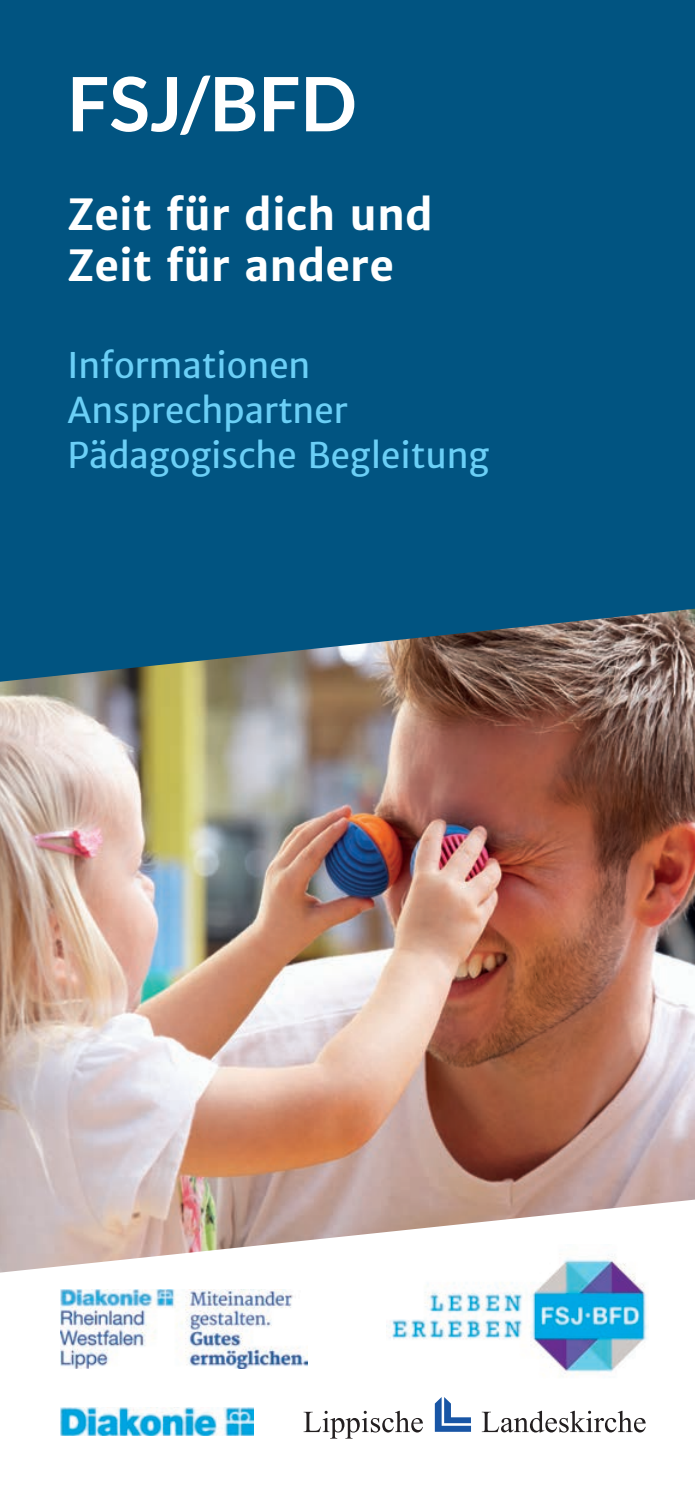
<style>
.page{position:relative;width:695px;height:1489px;background:#fff}
.page>*{position:absolute;margin:0;border:0;box-sizing:border-box;transform-origin:0 0}
.t1{font:700 75px "Lato";color:#fff}
.t2{font:700 42.5px/51px "Merriweather Sans";color:#fff}
.t3{font:35px/45px "Merriweather Sans";color:#6bcff6}
</style>
<div class="page">
<img style="left:0;top:681px;width:694px;height:518px">
<div style="left:0;top:0;width:694px;height:681px;background:#015481"></div>
<svg style="left:0;top:1199px;width:694px;height:240px"></svg>
<svg style="left:435px;top:1396px;width:36px;height:35px"></svg>
<svg style="left:303px;top:1410px;width:120px;height:28px"></svg>
<svg style="left:481px;top:1410px;width:164px;height:22px"></svg>
<img style="left:60px;top:1407px;width:194px;height:28px">
<img style="left:60px;top:1288px;width:247px;height:80px">
<img style="left:386px;top:1243px;width:262px;height:136px">
<h1 class="t1" style="left:67px;top:61px;width:291px">FSJ/BFD</h1>
<p class="t2" style="left:67px;top:190px;width:367px">Zeit für dich und<br>Zeit für andere</p>
<p class="t3" style="left:67px;top:343px;width:423px">Informationen<br>Ansprechpartner<br>Pädagogische Begleitung</p>
</div>
